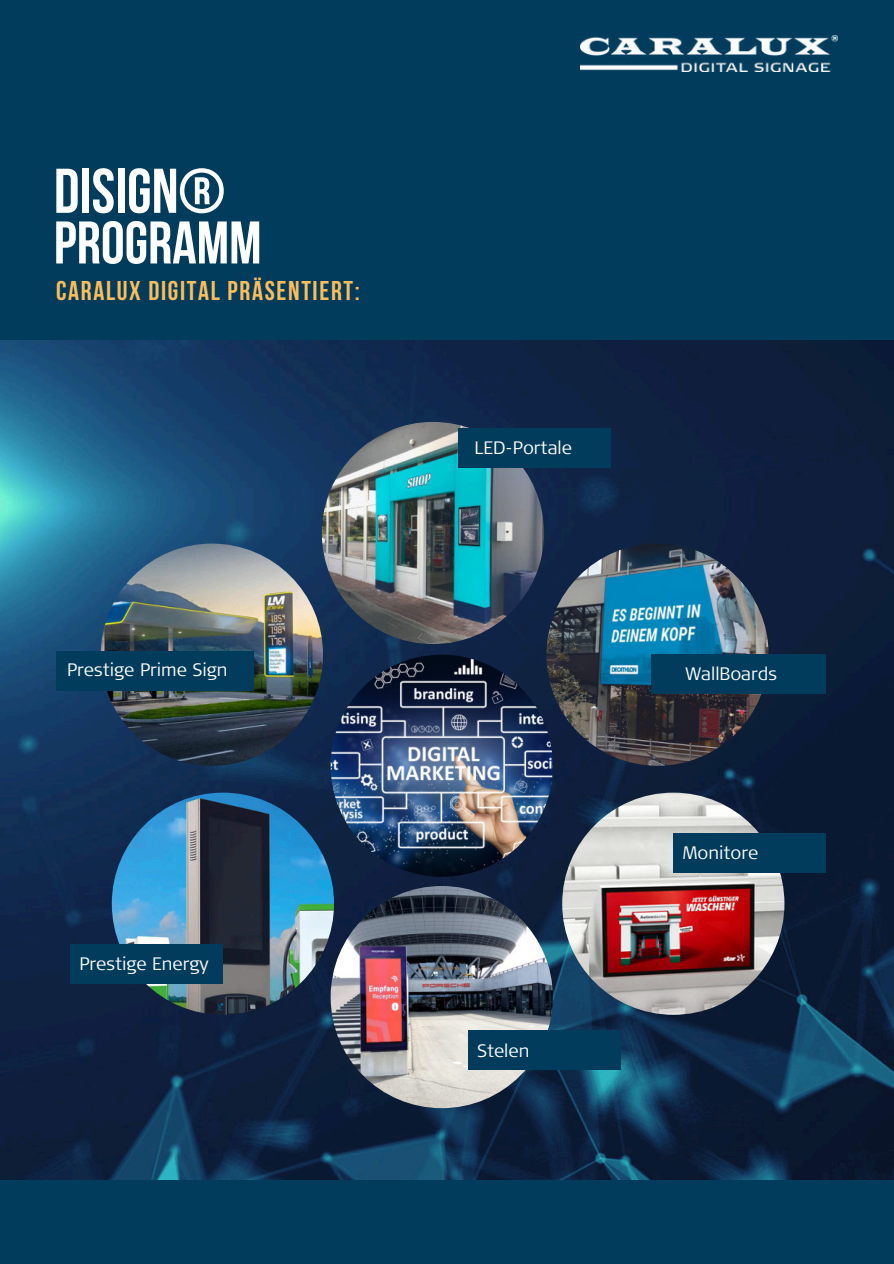
<style>
.page{position:relative;width:894px;height:1264px;background:#fff}
.page>*{position:absolute;margin:0;border:0;box-sizing:border-box;transform-origin:0 0}
.t1{font:700 63px "Bebas Neue";color:#fff}
.t2{font:700 60px "Bebas Neue";color:#fff}
.t3{font:700 27px "Bebas Neue";letter-spacing:.06em;color:#ffbd59}
.t4{font:300 18px "Signa Column";color:#fff}
</style>
<div class="page">
<img style="left:0;top:340px;width:893px;height:840px">
<div style="left:0;top:0;width:893px;height:340px;background:#013c5c"></div>
<img style="left:580px;top:36px;width:257px;height:36px">
<img style="left:330px;top:654px;width:222px;height:222px;border-radius:50%">
<div style="left:0;top:1180px;width:893px;height:83px;background:#013c5c"></div>
<img style="left:101px;top:543px;width:222px;height:222px;border-radius:50%">
<div style="left:56px;top:651px;width:197px;height:39px;background:#013c5c"></div>
<img style="left:322px;top:422px;width:222px;height:222px;border-radius:50%">
<div style="left:458px;top:429px;width:153px;height:39px;background:#013c5c"></div>
<img style="left:546px;top:543px;width:222px;height:222px;border-radius:50%">
<div style="left:650px;top:654px;width:175px;height:39px;background:#013c5c"></div>
<img style="left:562px;top:792px;width:222px;height:222px;border-radius:50%">
<div style="left:673px;top:833px;width:152px;height:39px;background:#013c5c"></div>
<img style="left:330px;top:886px;width:222px;height:222px;border-radius:50%">
<div style="left:467px;top:1030px;width:153px;height:39px;background:#013c5c"></div>
<img style="left:112px;top:792px;width:222px;height:222px;border-radius:50%">
<div style="left:70px;top:944px;width:153px;height:39px;background:#013c5c"></div>
<h1 class="t1" style="left:54px;top:156px;width:173px">DISIGN®</h1>
<h2 class="t2" style="left:54px;top:210px;width:209px">PROGRAMM</h2>
<h3 class="t3" style="left:56px;top:276px;width:305px">CARALUX DIGITAL PRÄSENTIERT:</h3>
<p class="t4" style="left:67px;top:660px;width:162px">Prestige Prime Sign</p>
<p class="t4" style="left:79px;top:953px;width:131px">Prestige Energy</p>
<p class="t4" style="left:474px;top:437px;width:99px">LED-Portale</p>
<p class="t4" style="left:477px;top:1040px;width:54px">Stelen</p>
<p class="t4" style="left:685px;top:663px;width:93px">WallBoards</p>
<p class="t4" style="left:682px;top:842px;width:77px">Monitore</p>
</div>
